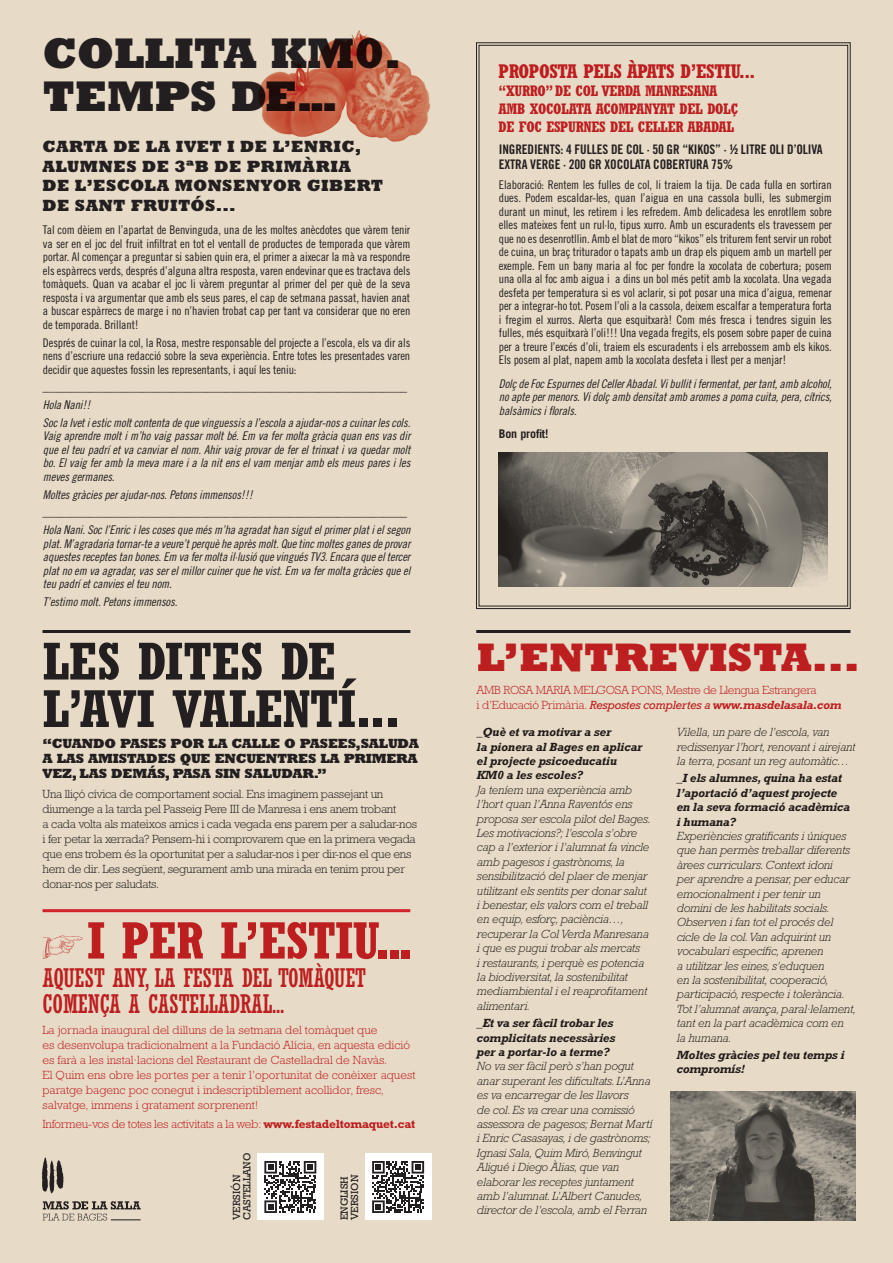
<style>
.page{position:relative;width:893px;height:1263px;background:#e7dbc7}
.page>*{position:absolute;margin:0;border:0;box-sizing:border-box;transform-origin:0 0}
.t1{font:700 condensed 52.35px/47.4px "Rockwell Std";letter-spacing:-.015em;color:#231f20}
.t2{font:700 condensed 51.6px "Rockwell Std";letter-spacing:-.01em;color:#d1232a}
.t3{font:800 43.5px/43.5px "Rockwell Std";letter-spacing:-.01em;color:#231f20}
.t4{font:800 40.35px "Rockwell Std";color:#d1232a}
.t5{font:condensed 25.5px/25.5px "Rockwell Std";letter-spacing:-.01em;color:#d1232a}
.t6{font:700 condensed 19.5px "Rockwell Std";letter-spacing:-.02em;color:#d1232a}
.t7{font:800 16.5px/19.5px "Rockwell Std";letter-spacing:.025em;color:#231f20}
.t8{font:700 condensed 15px/18px "Rockwell Std";letter-spacing:-.02em;color:#d1232a}
.t9{font:800 13.5px/15px "Rockwell Std";letter-spacing:-.02em;color:#231f20;text-align:justify}
.t10{font:13.2px/15px "Trade Gothic Bold Cond Twenty";letter-spacing:-.01em;color:#231f20}
.t11{font:12px/13.5px "Trade Gothic LT Std Cn 18";letter-spacing:-.01em;color:#231f20;text-align:justify}
.t12{font:italic 300 12px/14.4px "Rockwell Std";letter-spacing:-.01em;color:#231f20}
.t13{font:12px/13.5px "Trade Gothic LT Std Cn 18 Obl";letter-spacing:-.01em;color:#231f20;text-align:justify}
.t14{font:300 12px/15px "Rockwell Std";letter-spacing:-.02em;color:#231f20}
.t15{font:300 12px/15px "Rockwell Std";color:#d1232a}
.t16{font:italic 700 12px/14.4px "Rockwell Std";letter-spacing:-.01em;color:#231f20}
.t17{font:300 12px/15px "Rockwell Std";letter-spacing:-.02em;color:#d1232a}
.t18{font:700 12px "Trade Gothic LT Std";letter-spacing:-.01em;color:#231f20}
.t19{font:10.5px/10.5px "Rockwell Std";color:#231f20}
.s1{font-weight:700}
.s2{font-weight:400;font-style:italic}
.s3{font-weight:700;font-style:italic}
</style>
<div class="page">
<div style="left:257px;top:1153px;width:67px;height:67px;background:#fff"></div>
<div style="left:365px;top:1153px;width:67px;height:67px;background:#fff"></div>
<svg style="left:264px;top:1161px;width:52px;height:52px"></svg>
<svg style="left:372px;top:1161px;width:52px;height:52px"></svg>
<hr style="left:476px;top:630px;width:374px;height:3px;background:#231f20">
<svg style="left:476px;top:42px;width:375px;height:567px"></svg>
<hr style="left:43px;top:630px;width:367px;height:3px;background:#231f20">
<img style="left:41px;top:1157px;width:23px;height:37px">
<svg style="left:43px;top:1201px;width:98px;height:19px"></svg>
<hr style="left:43px;top:909px;width:367px;height:3px;background:#d1232a">
<img style="left:499px;top:452px;width:329px;height:134px">
<img style="left:671px;top:1091px;width:184px;height:129px">
<svg style="left:43px;top:935px;width:40px;height:24px"></svg>
<img style="left:257px;top:30px;width:174px;height:112px">
<h3 class="t3" style="left:43px;top:30px;width:360px">COLLITA KM0.<br>TEMPS DE...</h3>
<h3 class="t7" style="left:43px;top:136px;width:342px">CARTA DE LA IVET I DE L’ENRIC,<br>ALUMNES DE 3ªB DE PRIMÀRIA<br>DE L’ESCOLA MONSENYOR GIBERT<br>DE SANT FRUITÓS...</h3>
<p class="t11" style="left:43px;top:223px;width:369px">Tal com dèiem en l’apartat de Benvinguda, una de les moltes anècdotes que vàrem tenir va ser en el joc del fruit infiltrat en tot el ventall de productes de temporada que vàrem portar. Al començar a preguntar si sabien quin era, el primer a aixecar la mà va respondre els espàrrecs verds, després d’alguna altra resposta, varen endevinar que es tractava dels tomàquets. Quan va acabar el joc li vàrem preguntar al primer del per què de la seva resposta i va argumentar que amb els seus pares, el cap de setmana passat, havien anat a buscar espàrrecs de marge i no n’havien trobat cap per tant va considerar que no eren de temporada. Brillant!</p>
<p class="t11" style="left:43px;top:336px;width:369px">Després de cuinar la col, la Rosa, mestre responsable del projecte a l’escola, els va dir als nens d’escriure una redacció sobre la seva experiència. Entre totes les presentades varen decidir que aquestes fossin les representants, i aquí les teniu:</p>
<p class="t13" style="left:43px;top:379px;width:369px;line-height:17.7px;text-align:left">______________________________________________________________<br>Hola Nani!!<br>Soc la Ivet i estic molt contenta de que vinguessis a l’escola a ajudar-nos a cuinar les cols.</p>
<p class="t13" style="left:43px;top:430px;width:369px">Vaig aprendre molt i m’ho vaig passar molt bé. Em va fer molta gràcia quan ens vas dir que el teu padrí et va canviar el nom. Ahir vaig provar de fer el trinxat i va quedar molt bo. El vaig fer amb la meva mare i a la nit ens el vam menjar amb els meus pares i les meves germanes.</p>
<p class="t13" style="left:43px;top:486px;width:369px;line-height:17.7px;text-align:left">Moltes gràcies per ajudar-nos. Petons immensos!!! ______________________________________________________________<br>Hola Nani. Soc l’Enric i les coses que més m’ha agradat han sigut el primer plat i el segon</p>
<p class="t13" style="left:43px;top:537px;width:369px">plat. M’agradaria tornar-te a veure’t perquè he après molt. Que tinc moltes ganes de provar aquestes receptes tan bones. Em va fer molta il·lusió que vingués TV3. Encara que el tercer plat no em va agradar, vas ser el millor cuiner que he vist. Em va fer molta gràcies que el teu padrí et canvies el teu nom.</p>
<p class="t13" style="left:43px;top:595px;width:136px">T’estimo molt. Petons immensos.</p>
<h1 class="t1" style="left:43px;top:637px;width:359px">LES DITES DE<br>L’AVI VALENTÍ...</h1>
<p class="t9" style="left:43px;top:735px;width:378px">“CUANDO PASES POR LA CALLE O PASEES,SALUDA A LAS AMISTADES QUE ENCUENTRES LA PRIMERA VEZ, LAS DEMÁS, PASA SIN SALUDAR.”</p>
<p class="t14" style="left:43px;top:786px;width:376px">Una lliçó cívica de comportament social. Ens imaginem passejant un diumenge a la tarda pel Passeig Pere III de Manresa i ens anem trobant<br>a cada volta als mateixos amics i cada vegada ens parem per a saludar-nos i fer petar la xerrada? Pensem-hi i comprovarem que en la primera vegada que ens trobem és la oportunitat per a saludar-nos i per dir-nos el que ens hem de dir. Les següent, segurament amb una mirada en tenim prou per donar-nos per saludats.</p>
<h2 class="t2" style="left:87px;top:910px;width:328px">I PER L’ESTIU...</h2>
<h3 class="t5" style="left:43px;top:966px;width:325px">AQUEST ANY, LA FESTA DEL TOMÀQUET<br>COMENÇA A CASTELLADRAL...</h3>
<p class="t15" style="left:43px;top:1022px;width:374px">La jornada inaugural del dilluns de la setmana del tomàquet que<br>es desenvolupa tradicionalment a la Fundació Alícia, en aquesta edició es farà a les instal·lacions del Restaurant de Castelladral de Navàs.<br>El Quim ens obre les portes per a tenir l’oportunitat de conèixer aquest paratge bagenc poc conegut i indescriptiblement acollidor, fresc, salvatge, immens i gratament sorprenent!</p>
<p class="t17" style="left:43px;top:1116px;width:374px">Informeu-vos de totes les activitats a la web: <span class="s1">www.festadeltomaquet.cat</span></p>
<p class="t19" style="left:231px;top:1220px;width:69px;rotate:-90deg">VERSIÓN<br>CASTELLANO</p>
<p class="t19" style="left:339px;top:1220px;width:47px;rotate:-90deg">ENGLISH<br>VERSION</p>
<h3 class="t6" style="left:499px;top:60px;width:258px">PROPOSTA PELS ÀPATS D’ESTIU...</h3>
<p class="t8" style="left:499px;top:82px;width:241px">“XURRO” DE COL VERDA MANRESANA<br>AMB XOCOLATA ACOMPANYAT DEL DOLÇ<br>DE FOC ESPURNES DEL CELLER ABADAL</p>
<p class="t10" style="left:499px;top:141px;width:325px">INGREDIENTS: 4 FULLES DE COL · 50 GR “KIKOS” · ½ LITRE OLI D’OLIVA<br>EXTRA VERGE · 200 GR XOCOLATA COBERTURA 75%</p>
<p class="t11" style="left:499px;top:178px;width:335px">Elaboració: Rentem les fulles de col, li traiem la tija. De cada fulla en sortiran dues. Podem escaldar-les, quan l’aigua en una cassola bulli, les submergim durant un minut, les retirem i les refredem. Amb delicadesa les enrotllem sobre elles mateixes fent un rul·lo, tipus xurro. Amb un escuradents els travessem per que no es desenrotllin. Amb el blat de moro “kikos” els triturem fent servir un robot de cuina, un braç triturador o tapats amb un drap els piquem amb un martell per exemple. Fem un bany maria al foc per fondre la xocolata de cobertura; posem una olla al foc amb aigua i a dins un bol més petit amb la xocolata. Una vegada desfeta per temperatura si es vol aclarir, si pot posar una mica d’aigua, remenar per a integrar-ho tot. Posem l’oli a la cassola, deixem escalfar a temperatura forta i fregim el xurros. Alerta que esquitxarà! Com més fresca i tendres siguin les fulles, més esquitxarà l’oli!!! Una vegada fregits, els posem sobre paper de cuina per a treure l’excés d’oli, traiem els escuradents i els arrebossem amb els kikos.<br>Els posem al plat, napem amb la xocolata desfeta i llest per a menjar!</p>
<p class="t13" style="left:499px;top:377px;width:335px">Dolç de Foc Espurnes del Celler Abadal. Vi bullit i fermentat, per tant, amb alcohol, no apte per menors. Vi dolç amb densitat amb aromes a poma cuita, pera, cítrics, balsàmics i florals.</p>
<p class="t18" style="left:499px;top:427px;width:51px">Bon profit!</p>
<h3 class="t4" style="left:477px;top:633px;width:385px">L’ENTREVISTA...</h3>
<p class="t17" style="left:477px;top:682px;width:366px">AMB ROSA MARIA MELGOSA PONS, Mestre de Llengua Estrangera<br>i d’Educació Primària. <span class="s2">Respostes complertes a</span> <span class="s3">www.masdelasala.com</span></p>
<p class="t16" style="left:477px;top:725px;width:167px">_Què et va motivar a ser<br>la pionera al Bages en aplicar el projecte psicoeducatiu<br>KM0 a les escoles?</p>
<p class="t12" style="left:477px;top:782px;width:175px">Ja teníem una experiència amb l’hort quan l’Anna Raventós ens proposa ser escola pilot del Bages.<br>Les motivacions?; l’escola s’obre cap a l’exterior i l’alumnat fa vincle amb pagesos i gastrònoms, la sensibilització del plaer de menjar utilitzant els sentits per donar salut i benestar, els valors com el treball en equip, esforç, paciència…, recuperar la Col Verda Manresana i que es pugui trobar als mercats<br>i restaurants, i perquè es potencia la biodiversitat, la sostenibilitat mediambiental i el reaprofitament alimentari.</p>
<p class="t16" style="left:477px;top:1016px;width:140px">_Et va ser fàcil trobar les complicitats necessàries per a portar-lo a terme?</p>
<p class="t12" style="left:477px;top:1059px;width:177px">No va ser fàcil però s’han pogut anar superant les dificultats. L’Anna es va encarregar de les llavors<br>de col. Es va crear una comissió assessora de pagesos; Bernat Martí i Enric Casasayas, i de gastrònoms; Ignasi Sala, Quim Miró, Benvingut Aligué i Diego Àlias, que van elaborar les receptes juntament amb l’alumnat. L’Albert Canudes, director de l’escola, amb el Ferran</p>
<p class="t12" style="left:676px;top:725px;width:180px">Vilella, un pare de l’escola, van redissenyar l’hort, renovant i airejant la terra, posant un reg automàtic…</p>
<p class="t16" style="left:676px;top:771px;width:175px">_I els alumnes, quina ha estat l’aportació d’aquest projecte en la seva formació acadèmica i humana?</p>
<p class="t12" style="left:676px;top:829px;width:181px">Experiències gratificants i úniques que han permès treballar diferents àrees curriculars. Context idoni<br>per aprendre a pensar, per educar emocionalment i per tenir un domini de les habilitats socials.<br>Observen i fan tot el procés del cicle de la col. Van adquirint un vocabulari específic, aprenen<br>a utilitzar les eines, s’eduquen<br>en la sostenibilitat, cooperació, participació, respecte i tolerància.<br>Tot l’alumnat avança, paral·lelament, tant en la part acadèmica com en<br>la humana.</p>
<p class="t16" style="left:676px;top:1048px;width:170px">Moltes gràcies pel teu temps i compromís!</p>
</div>
